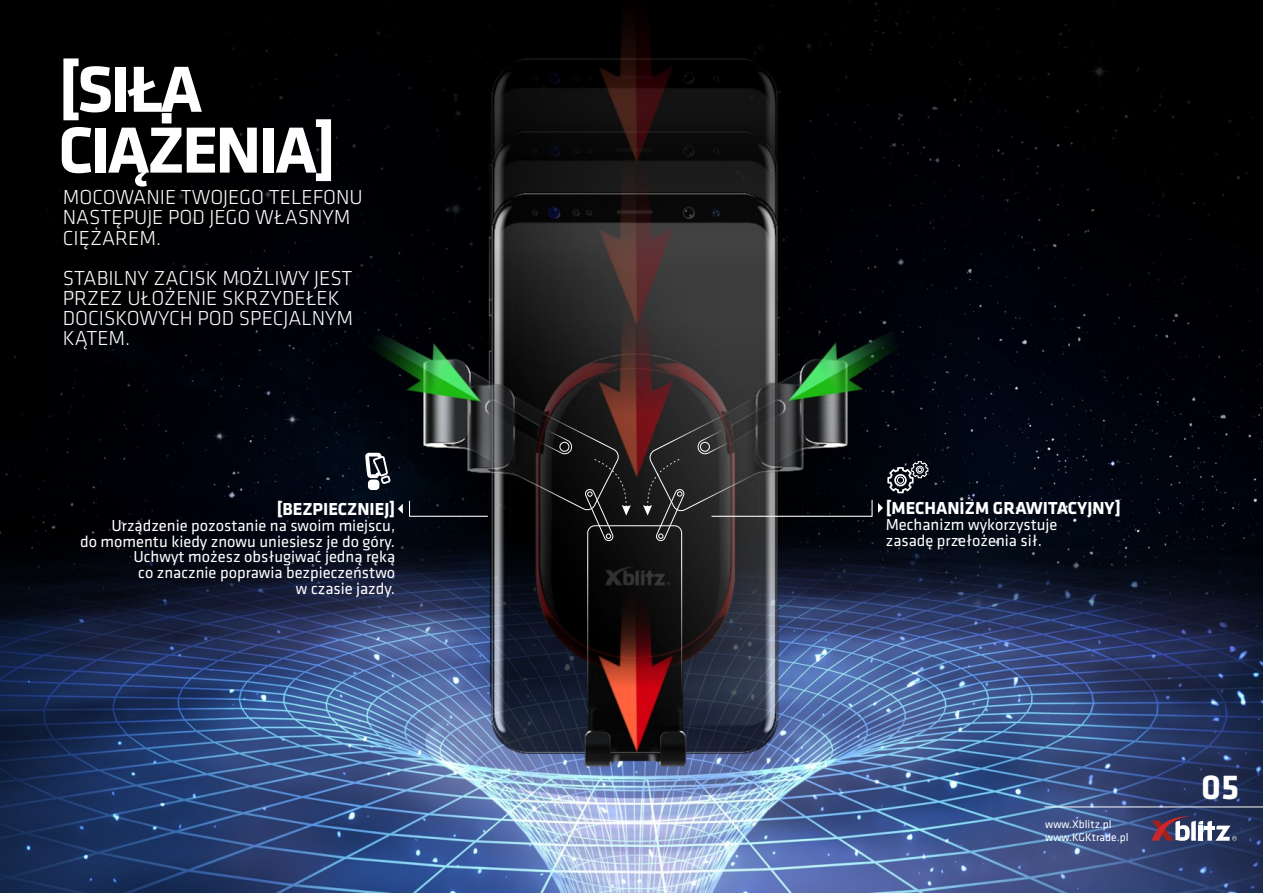
<style>
.page{position:relative;width:1263px;height:893px;background:#fff}
.page>*{position:absolute;margin:0;border:0;box-sizing:border-box;transform-origin:0 0}
.t1{font:700 67.5px/60.8px "Klavika";letter-spacing:-.04em;color:#fff}
.t2{font:700 36px "Klavika";color:#fff}
.t3{font:300 21px/20.1px "Klavika";color:#fff}
.t4{font:700 18px "Klavika";color:#fff}
.t5{font:16.5px/15.8px "Klavika";color:#fff}
.t6{font:11.55px/12.9px "Klavika";color:#fff}
</style>
<div class="page">
<img style="left:0;top:0;width:1263px;height:893px">
<hr style="left:1044px;top:806px;width:219px;height:1px;background:#fff">
<svg style="left:1152px;top:815px;width:85px;height:26px"></svg>
<div style="left:587px;top:525px;width:95px;height:208px;border:1px solid #fff;border-radius:7px"></div>
<svg style="left:643px;top:369px;width:286px;height:172px;background:#282a2a"></svg>
<svg style="left:398px;top:368px;width:233px;height:173px;background:#232522"></svg>
<svg style="left:365px;top:453px;width:26px;height:37px"></svg>
<h1 class="t1" style="left:58px;top:65px;width:279px">[SIŁA<br>CIĄŻENIA]</h1>
<p class="t3" style="left:63px;top:189px;width:301px">MOCOWANIE TWOJEGO TELEFONU<br>NASTĘPUJE POD JEGO WŁASNYM<br>CIĘŻAREM.</p>
<p class="t3" style="left:63px;top:269px;width:292px">STABILNY ZACISK MOŻLIWY JEST<br>PRZEZ UŁOŻENIE SKRZYDEŁEK<br>DOCISKOWYCH POD SPECJALNYM<br>KĄTEM.</p>
<p class="t4" style="left:277px;top:501px;width:120px">[BEZPIECZNIEJ]</p>
<p class="t5" style="left:80px;top:519px;width:317px;text-align:right">Urządzenie pozostanie na swoim miejscu,<br>do momentu kiedy znowu uniesiesz je do góry.<br>Uchwyt możesz obsługiwać jedną ręką<br>co znacznie poprawia bezpieczeństwo<br>w czasie jazdy.</p>
<p class="t4" style="left:886px;top:500px;width:236px">[MECHANIZM GRAWITACYJNY]</p>
<p class="t5" style="left:886px;top:518px;width:173px">Mechanizm wykorzystuje zasadę przełożenia sił.</p>
<p class="t6" style="left:1045px;top:819px;width:85px">www.Xblitz.pl www.KGKtrade.pl</p>
<h2 class="t2" style="left:1201px;top:772px;width:39px">05</h2>
</div>
